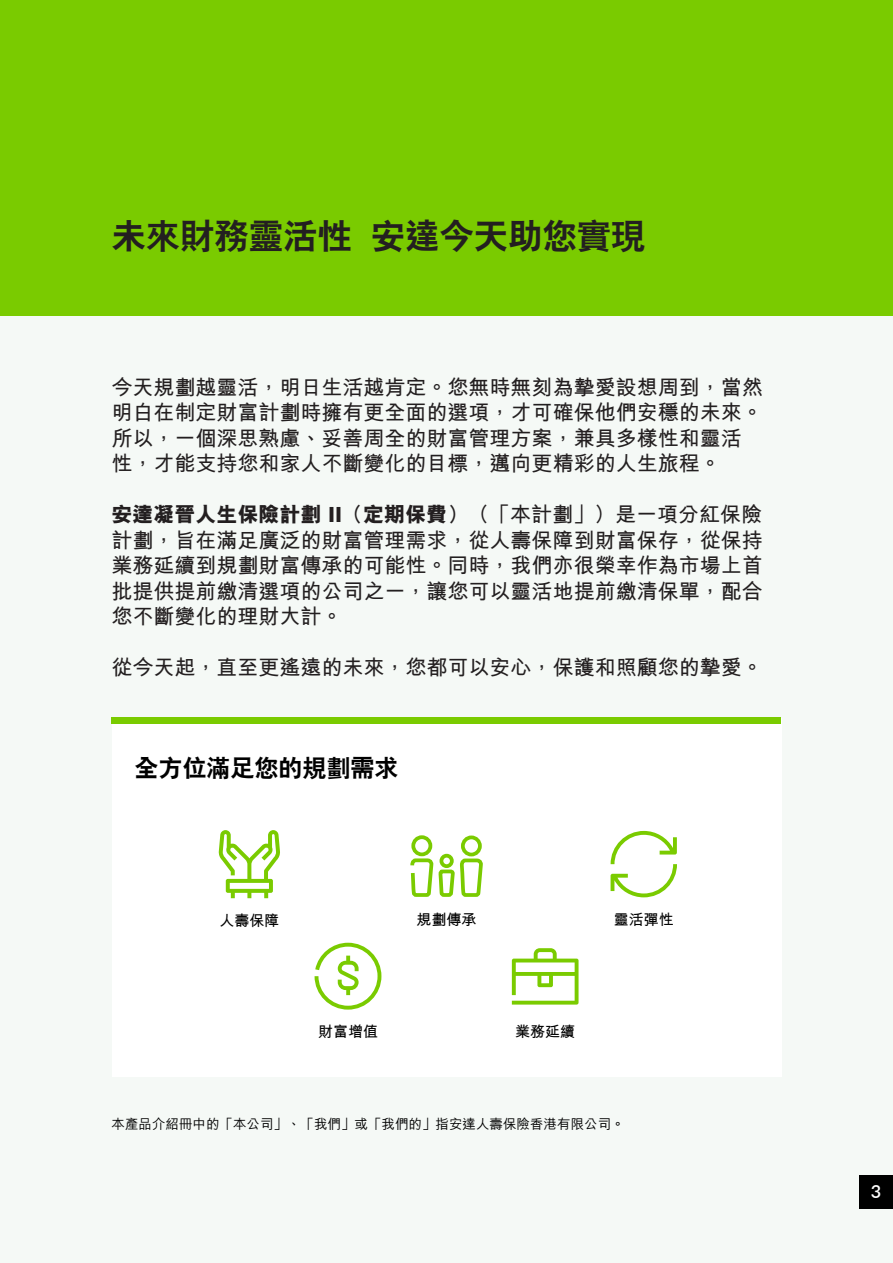
<style>
.page{position:relative;width:893px;height:1263px;background:#f5f9f6}
.page>*{position:absolute;margin:0;border:0;box-sizing:border-box;transform-origin:0 0}
.t1{font:800 34.5px "C Hei 2 HK";letter-spacing:-.005em;color:#231f20}
.t2{font:800 24px "C Hei 2 HK";color:#000}
.t3{font:700 21px/25.5px "M Hei HK";color:#231f20}
.t4{font:600 18px "Lato";color:#fff}
.t5{font:700 15px "M Hei HK";color:#000}
.t6{font:500 13.5px "M Hei HK";color:#000}
.s1{font-weight:800}
</style>
<div class="page">
<div style="left:0;top:0;width:893px;height:316px;background:#7acb00"></div>
<div style="left:859px;top:1175px;width:34px;height:34px;background:#000"></div>
<div style="left:112px;top:719px;width:669px;height:358px;background:#fff"></div>
<div style="left:112px;top:718px;width:669px;height:6px;background:#7acb00"></div>
<svg style="left:611px;top:831px;width:66px;height:66px"></svg>
<svg style="left:315px;top:943px;width:66px;height:66px"></svg>
<svg style="left:219px;top:830px;width:61px;height:68px"></svg>
<svg style="left:410px;top:835px;width:73px;height:62px"></svg>
<svg style="left:512px;top:948px;width:66px;height:56px"></svg>
<p class="t1" style="left:112px;top:213px;width:535px">未來財務靈活性 安達今天助您實現</p>
<p class="t3" style="left:112px;top:372px;width:652px">今天規劃越靈活，明日生活越肯定。您無時無刻為摯愛設想周到，當然明白在制定財富計劃時擁有更全面的選項，才可確保他們安穩的未來。</p>
<p class="t3" style="left:112px;top:423px;width:631px">所以，一個深思熟慮、妥善周全的財富管理方案，兼具多樣性和靈活性，才能支持您和家人不斷變化的目標，邁向更精彩的人生旅程。</p>
<p class="t3" style="left:112px;top:500px;width:652px;text-align:justify"><span class="s1">安達凝晉人生保險計劃 II（定期保費）</span>（「本計劃」）是一項分紅保險計劃，旨在滿足廣泛的財富管理需求，從人壽保障到財富保存，從保持業務延續到規劃財富傳承的可能性。同時，我們亦很榮幸作為市場上首批提供提前繳清選項的公司之一，讓您可以靈活地提前繳清保單，配合您不斷變化的理財大計。</p>
<p class="t3" style="left:112px;top:653px;width:652px">從今天起，直至更遙遠的未來，您都可以安心，保護和照顧您的摯愛。</p>
<p class="t2" style="left:134px;top:752px;width:266px">全方位滿足您的規劃需求</p>
<p class="t5" style="left:219px;top:910px;width:61px">人壽保障</p>
<p class="t5" style="left:417px;top:908px;width:61px">規劃傳承</p>
<p class="t5" style="left:318px;top:1021px;width:61px">財富增值</p>
<p class="t5" style="left:515px;top:1021px;width:61px">業務延續</p>
<p class="t5" style="left:614px;top:909px;width:61px">靈活彈性</p>
<p class="t6" style="left:112px;top:1114px;width:514px">本產品介紹冊中的「本公司」、「我們」或「我們的」指安達人壽保險香港有限公司。</p>
<p class="t4" style="left:871px;top:1179px;width:12px">3</p>
</div>
